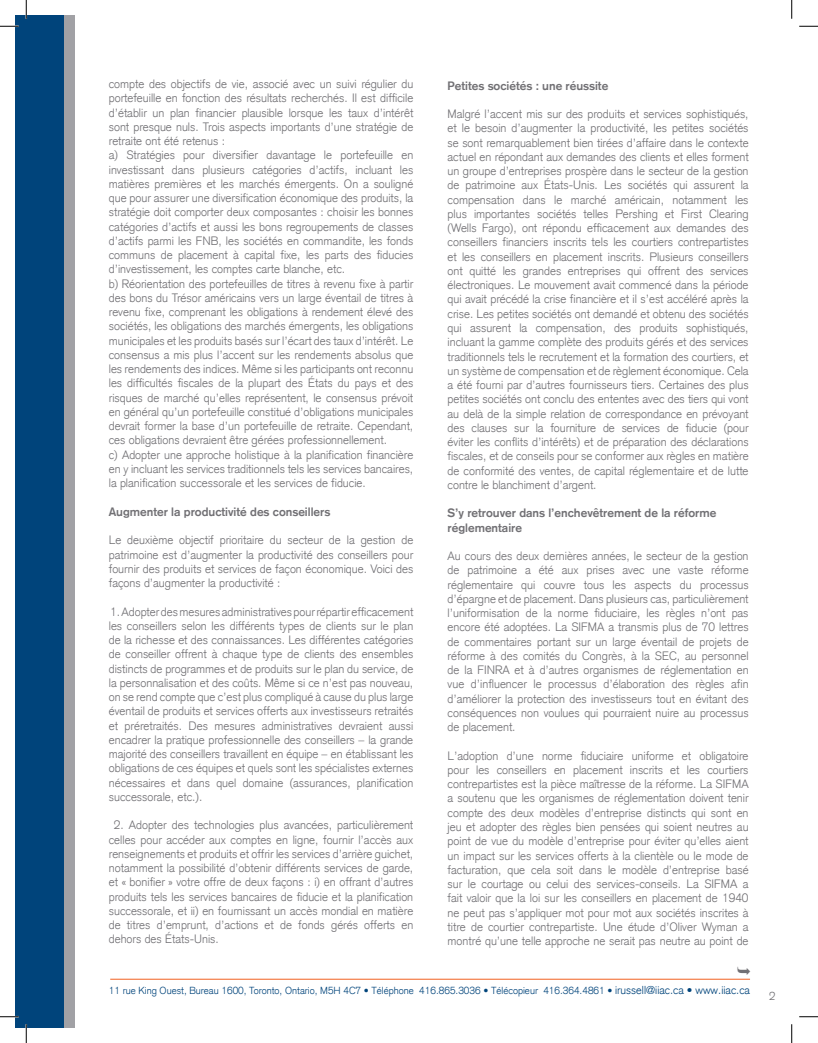
<style>
.page{position:relative;width:818px;height:1043px;background:#fff}
.page>*{position:absolute;margin:0;border:0;box-sizing:border-box;transform-origin:0 0}
.t1{font:300 11.88px/14.2px "Akzidenz Grotesk CE";color:#717074;text-align:justify}
.t2{font:700 11.88px/14.2px "Akzidenz Grotesk CE";color:#717074}
.t3{font:300 11.25px "Akzidenz Grotesk CE";color:#717074}
.t4{font:300 10px "Akzidenz Grotesk CE";color:#00447b}
.s1{font-size:11.25px}
</style>
<div class="page">
<div style="left:15px;top:15px;width:50px;height:1013px;background:#00447b"></div>
<div style="left:64px;top:15px;width:10px;height:1013px;background:#a1a1a5"></div>
<hr style="left:110px;top:978px;width:640px;height:1px;background:#f26021">
<svg style="left:0;top:25px;width:19px;height:2px"></svg>
<svg style="left:799px;top:25px;width:19px;height:2px"></svg>
<svg style="left:0;top:1015px;width:19px;height:2px"></svg>
<svg style="left:799px;top:1016px;width:19px;height:1px"></svg>
<svg style="left:25px;top:0;width:2px;height:19px"></svg>
<svg style="left:25px;top:1024px;width:2px;height:18px"></svg>
<svg style="left:791px;top:0;width:1px;height:19px"></svg>
<svg style="left:791px;top:1024px;width:1px;height:18px"></svg>
<p class="t1" style="left:109px;top:77px;width:306px;text-align:left">compte des objectifs de vie, associé avec un suivi régulier du portefeuille en fonction des résultats recherchés. Il est difficile d’établir un plan financier plausible lorsque les taux d’intérêt sont presque nuls. Trois aspects importants d’une stratégie de retraite ont été retenus :<br>a) Stratégies pour diversifier davantage le portefeuille en investissant dans plusieurs catégories d’actifs, incluant les matières premières et les marchés émergents. On a souligné que pour assurer une diversification économique des produits, la stratégie doit comporter deux composantes : choisir les bonnes catégories d’actifs et aussi les bons regroupements de classes d’actifs parmi les FNB, les sociétés en commandite, les fonds communs de placement à capital fixe, les parts des fiducies d’investissement, les comptes carte blanche, etc.<br>b) Réorientation des portefeuilles de titres à revenu fixe à partir des bons du Trésor américains vers un large éventail de titres à revenu fixe, comprenant les obligations à rendement élevé des sociétés, les obligations des marchés émergents, les obligations municipales et les produits basés sur l’écart des taux d’intérêt. Le consensus a mis plus l’accent sur les rendements absolus que les rendements des indices. Même si les participants ont reconnu les difficultés fiscales de la plupart des États du pays et des risques de marché qu’elles représentent, le consensus prévoit en général qu’un portefeuille constitué d’obligations municipales devrait former la base d’un portefeuille de retraite. Cependant, ces obligations devraient être gérées professionnellement.<br>c) Adopter une approche holistique à la planification financière en y incluant les services traditionnels tels les services bancaires, la planification successorale et les services de fiducie.</p>
<p class="t2" style="left:109px;top:504px;width:223px">Augmenter la productivité des conseillers</p>
<p class="t1" style="left:109px;top:533px;width:306px">Le deuxième objectif prioritaire du secteur de la gestion de patrimoine est d’augmenter la productivité des conseillers pour fournir des produits et services de façon économique. Voici des façons d’augmenter la productivité :</p>
<p class="t1" style="left:109px;top:604px;width:306px">1. Adopter des mesures administratives pour répartir efficacement les conseillers selon les différents types de clients sur le plan de la richesse et des connaissances. Les différentes catégories de conseiller offrent à chaque type de clients des ensembles distincts de programmes et de produits sur le plan du service, de la personnalisation et des coûts. Même si ce n’est pas nouveau, on se rend compte que c’est plus compliqué à cause du plus large éventail de produits et services offerts aux investisseurs retraités et préretraités. Des mesures administratives devraient aussi encadrer la pratique professionnelle des conseillers – la grande majorité des conseillers travaillent en équipe – en établissant les obligations de ces équipes et quels sont les spécialistes externes nécessaires et dans quel domaine (assurances, planification successorale, etc.).</p>
<p class="t1" style="left:109px;top:818px;width:306px;text-indent:5px">2. Adopter des technologies plus avancées, particulièrement celles pour accéder aux comptes en ligne, fournir l’accès aux renseignements et produits et offrir les services d’arrière guichet, notamment la possibilité d’obtenir différents services de garde, et « bonifier » votre offre de deux façons : i) en offrant d’autres produits tels les services bancaires de fiducie et la planification successorale, et ii) en fournissant un accès mondial en matière de titres d’emprunt, d’actions et de fonds gérés offerts en dehors des États-Unis.</p>
<p class="t2" style="left:447px;top:78px;width:162px">Petites sociétés : une réussite</p>
<p class="t1" style="left:447px;top:107px;width:302px">Malgré l’accent mis sur des produits et services sophistiqués, et le besoin d’augmenter la productivité, les petites sociétés se sont remarquablement bien tirées d’affaire dans le contexte actuel en répondant aux demandes des clients et elles forment un groupe d’entreprises prospère dans le secteur de la gestion de patrimoine aux États-Unis. Les sociétés qui assurent la compensation dans le marché américain, notamment les plus importantes sociétés telles Pershing et First Clearing (Wells Fargo), ont répondu efficacement aux demandes des conseillers financiers inscrits tels les courtiers contrepartistes et les conseillers en placement inscrits. Plusieurs conseillers ont quitté les grandes entreprises qui offrent des services électroniques. Le mouvement avait commencé dans la période qui avait précédé la crise financière et il s’est accéléré après la crise. Les petites sociétés ont demandé et obtenu des sociétés qui assurent la compensation, des produits sophistiqués, incluant la gamme complète des produits gérés et des services traditionnels tels le recrutement et la formation des courtiers, et un système de compensation et de règlement économique. Cela a été fourni par d’autres fournisseurs tiers. Certaines des plus petites sociétés ont conclu des ententes avec des tiers qui vont au delà de la simple relation de correspondance en prévoyant des clauses sur la fourniture de services de fiducie (pour éviter les conflits d’intérêts) et de préparation des déclarations fiscales, et de conseils pour se conformer aux règles en matière de conformité des ventes, de capital réglementaire et de lutte contre le blanchiment d’argent.</p>
<p class="t2" style="left:447px;top:506px;width:270px">S’y retrouver dans l’enchevêtrement de la réforme réglementaire</p>
<p class="t1" style="left:447px;top:548px;width:302px">Au cours des deux dernières années, le secteur de la gestion de patrimoine a été aux prises avec une vaste réforme réglementaire qui couvre tous les aspects du processus d’épargne et de placement. Dans plusieurs cas, particulièrement l’uniformisation de la norme fiduciaire, les règles n’ont pas encore été adoptées. La SIFMA a transmis plus de 70 lettres de commentaires portant sur un large éventail de projets de réforme à des comités du Congrès, à la SEC, au personnel de la FINRA et à d’autres organismes de réglementation en vue d’influencer le processus d’élaboration des règles afin d’améliorer la protection des investisseurs tout en évitant des conséquences non voulues qui pourraient nuire au processus de placement.</p>
<p class="t1" style="left:447px;top:748px;width:302px">L’adoption d’une norme fiduciaire uniforme et obligatoire pour les conseillers en placement inscrits et les courtiers contrepartistes est la pièce maîtresse de la réforme. La SIFMA a soutenu que les organismes de réglementation doivent tenir compte des deux modèles d’entreprise distincts qui sont en jeu et adopter des règles bien pensées qui soient neutres au point de vue du modèle d’entreprise pour éviter qu’elles aient un impact sur les services offerts à la clientèle ou le mode de facturation, que cela soit dans le modèle d’entreprise basé sur le courtage ou celui des services-conseils. La SIFMA a fait valoir que la loi sur les conseillers en placement de 1940 ne peut pas s’appliquer mot pour mot aux sociétés inscrites à titre de courtier contrepartiste. Une étude d’Oliver Wyman a montré qu’une telle approche ne serait pas neutre au point de</p>
<p class="t4" style="left:109px;top:983px;width:642px">11 rue King Ouest, Bureau 1600, Toronto, Ontario, M5H 4C7 • Téléphone 416.865.3036 • Télécopieur 416.364.4861 • <span class="s1">irussell@iiac.ca • www.iiac.ca</span></p>
<p class="t3" style="left:769px;top:988px;width:8px">2</p>
</div>
